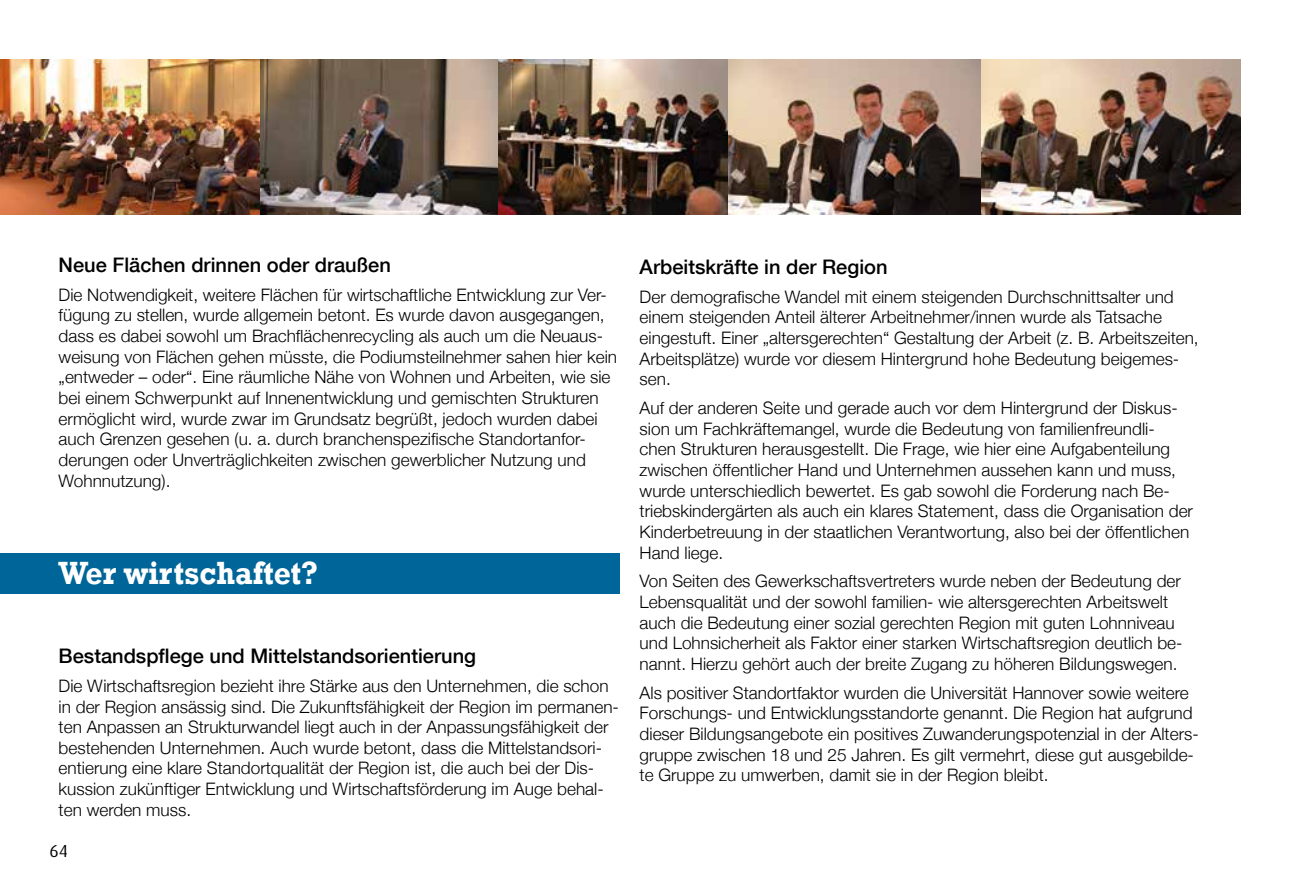
<style>
.page{position:relative;width:1290px;height:893px;background:#fff}
.page>*{position:absolute;margin:0;border:0;box-sizing:border-box;transform-origin:0 0}
.t1{font:700 32.9px "Rockwell";color:#fff;scale:.91 1}
.t2{font:500 20.12px "Helvetica Neue";color:#000}
.t3{font:17.5px "Dax";color:#000}
.t4{font:300 17.15px/20.7px "Helvetica Neue";color:#000}
</style>
<div class="page">
<img style="left:0;top:60px;width:260px;height:154px">
<img style="left:500px;top:60px;width:740px;height:154px">
<img style="left:260px;top:60px;width:240px;height:154px">
<div style="left:26px;top:553px;width:593px;height:41px;background:#006599"></div>
<div style="left:0;top:553px;width:26px;height:41px;background:#006599"></div>
<p class="t2" style="left:59px;top:249px;width:334px">Neue Flächen drinnen oder draußen</p>
<p class="t4" style="left:59px;top:283px;width:560px">Die Notwendigkeit, weitere Flächen für wirtschaftliche Entwicklung zur Ver&shy;fügung zu stellen, wurde allgemein betont. Es wurde davon ausgegangen, dass es dabei sowohl um Brachflächenrecycling als auch um die Neuaus&shy;weisung von Flächen gehen müsste, die Podiumsteilnehmer sahen hier kein „entweder – oder“. Eine räumliche Nähe von Wohnen und Arbeiten, wie sie bei einem Schwerpunkt auf Innenentwicklung und gemischten Strukturen ermöglicht wird, wurde zwar im Grundsatz begrüßt, jedoch wurden dabei auch Grenzen gesehen (u. a. durch branchenspezifische Standortanfor&shy;derungen oder Unverträglichkeiten zwischen gewerblicher Nutzung und Wohnnutzung).</p>
<h1 class="t1" style="left:59px;top:553px;width:287px">Wer wirtschaftet?</h1>
<p class="t2" style="left:59px;top:640px;width:419px">Bestandspflege und Mittelstandsorientierung</p>
<p class="t4" style="left:59px;top:674px;width:562px">Die Wirtschaftsregion bezieht ihre Stärke aus den Unternehmen, die schon in der Region ansässig sind. Die Zukunftsfähigkeit der Region im permanen&shy;ten Anpassen an Strukturwandel liegt auch in der Anpassungsfähigkeit der bestehenden Unternehmen. Auch wurde betont, dass die Mittelstandsori&shy;entierung eine klare Standortqualität der Region ist, die auch bei der Dis&shy;kussion zukünftiger Entwicklung und Wirtschaftsförderung im Auge behal&shy;ten werden muss.</p>
<p class="t3" style="left:50px;top:841px;width:20px">64</p>
<p class="t2" style="left:640px;top:251px;width:249px">Arbeitskräfte in der Region</p>
<p class="t4" style="left:640px;top:285px;width:561px">Der demografische Wandel mit einem steigenden Durchschnittsalter und einem steigenden Anteil älterer Arbeitnehmer/innen wurde als Tatsache eingestuft. Einer „altersgerechten“ Gestaltung der Arbeit (z. B. Arbeitszeiten, Arbeitsplätze) wurde vor diesem Hintergrund hohe Bedeutung beigemes&shy;sen.</p>
<p class="t4" style="left:640px;top:397px;width:555px">Auf der anderen Seite und gerade auch vor dem Hintergrund der Diskus&shy;sion um Fachkräftemangel, wurde die Bedeutung von familienfreundli&shy;chen Strukturen herausgestellt. Die Frage, wie hier eine Aufgabenteilung zwischen öffentlicher Hand und Unternehmen aussehen kann und muss, wurde unterschiedlich bewertet. Es gab sowohl die Forderung nach Be&shy;triebskindergärten als auch ein klares Statement, dass die Organisation der Kinderbetreuung in der staatlichen Verantwortung, also bei der öffentlichen Hand liege.</p>
<p class="t4" style="left:640px;top:570px;width:544px">Von Seiten des Gewerkschaftsvertreters wurde neben der Bedeutung der Lebensqualität und der sowohl familien- wie altersgerechten Arbeitswelt auch die Bedeutung einer sozial gerechten Region mit guten Lohnniveau und Lohnsicherheit als Faktor einer starken Wirtschaftsregion deutlich be&shy;nannt. Hierzu gehört auch der breite Zugang zu höheren Bildungswegen.</p>
<p class="t4" style="left:640px;top:681px;width:560px">Als positiver Standortfaktor wurden die Universität Hannover sowie weitere Forschungs- und Entwicklungsstandorte genannt. Die Region hat aufgrund dieser Bildungsangebote ein positives Zuwanderungspotenzial in der Alters&shy;gruppe zwischen 18 und 25 Jahren. Es gilt vermehrt, diese gut ausgebilde&shy;te Gruppe zu umwerben, damit sie in der Region bleibt.</p>
</div>
